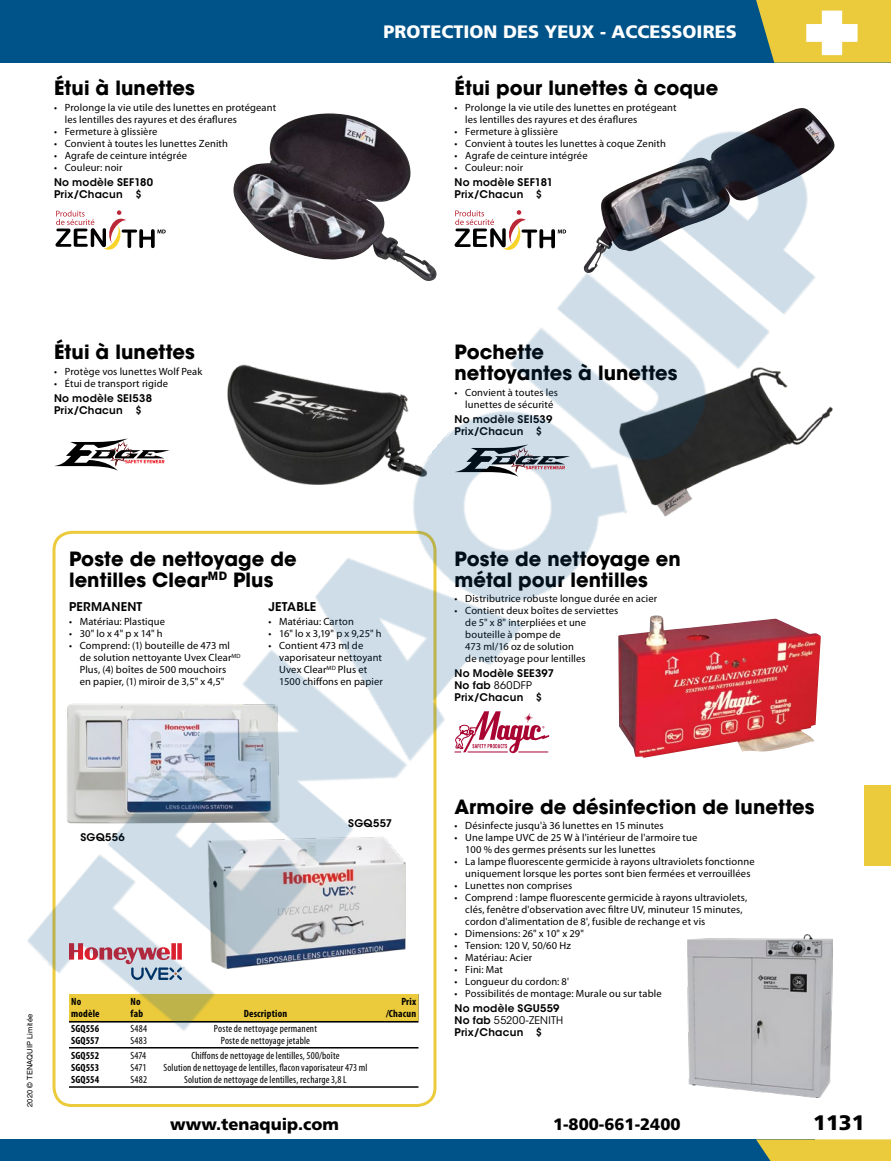
<style>
.page{position:relative;width:891px;height:1161px;background:#fff}
.page>*{position:absolute;margin:0;border:0;box-sizing:border-box;transform-origin:0 0}
.t1{font:900 21px "Frutiger LT Std";color:#000}
.Sub_Header{font:700 19.5px/21px "ITC Avant Garde Std";letter-spacing:.005em;color:#000}
.t2{font:900 18px "Frutiger LT Std";color:#fff}
.t3{font:900 16.5px "Frutiger LT Std";color:#000}
.Sub_Sub_Header{font:600 12px "ITC Avant Garde Std";letter-spacing:.02em;color:#000}
.Bullets{font:10.5px/12px "Myriad Pro";letter-spacing:.01em;color:#000}
.Model{font:600 10.5px/12px "ITC Avant Garde Std";letter-spacing:.02em;color:#000}
.Chart_Text{font:condensed 10.5px "Myriad Pro";letter-spacing:.015em;color:#000}
.Rule_Below{font:condensed 10.5px "Myriad Pro";letter-spacing:.015em;color:#000}
.Rule_Above___Below{font:700 condensed 10.5px "Myriad Pro";letter-spacing:.02em;color:#000}
.Chart_Text-2{font:700 condensed 10.5px "Myriad Pro";letter-spacing:.015em;color:#000}
.Rule_Below-2{font:700 condensed 10.5px "Myriad Pro";letter-spacing:.015em;color:#000}
.t4{font:7.5px "Helvetica LT Std";letter-spacing:.02em;color:#000}
.s1{font-weight:400}
</style>
<div class="page">
<div style="left:0;top:1139px;width:815px;height:22px;background:#005388"></div>
<svg style="left:756px;top:1139px;width:135px;height:22px;background:#dcc442"></svg>
<div style="left:0;top:0;width:891px;height:63px;background:#005388"></div>
<svg style="left:756px;top:0;width:135px;height:63px;background:#d1be44"></svg>
<div style="left:864px;top:786px;width:27px;height:80px;background:#ebcb3c"></div>
<img style="left:804px;top:8px;width:56px;height:49px">
<hr style="left:69px;top:1086px;width:349px;height:2px;background:#000">
<img style="left:688px;top:1060px;width:143px;height:37px">
<img style="left:27px;top:108px;width:842px;height:952px">
<p class="Sub_Header" style="left:54px;top:78px;width:143px">Étui à lunettes</p>
<p class="Bullets" style="left:65px;top:101px;width:213px;text-indent:-11px">• Prolonge la vie utile des lunettes en protégeant les lentilles des rayures et des éraflures</p>
<p class="Bullets" style="left:54px;top:125px;width:105px">• Fermeture à glissière</p>
<p class="Bullets" style="left:54px;top:137px;width:176px">• Convient à toutes les lunettes Zenith</p>
<p class="Bullets" style="left:54px;top:149px;width:135px">• Agrafe de ceinture intégrée</p>
<p class="Bullets" style="left:54px;top:161px;width:70px">• Couleur: noir</p>
<p class="Model" style="left:54px;top:176px;width:101px">No modèle SEF180<br>Prix/Chacun $</p>
<p class="t2" style="left:384px;top:21px;width:355px">PROTECTION DES YEUX - ACCESSOIRES</p>
<p class="Sub_Header" style="left:454px;top:78px;width:265px">Étui pour lunettes à coque</p>
<p class="Bullets" style="left:465px;top:101px;width:213px;text-indent:-11px">• Prolonge la vie utile des lunettes en protégeant les lentilles des rayures et des éraflures</p>
<p class="Bullets" style="left:454px;top:125px;width:105px">• Fermeture à glissière</p>
<p class="Bullets" style="left:454px;top:137px;width:213px">• Convient à toutes les lunettes à coque Zenith</p>
<p class="Bullets" style="left:454px;top:149px;width:135px">• Agrafe de ceinture intégrée</p>
<p class="Bullets" style="left:454px;top:161px;width:70px">• Couleur: noir</p>
<p class="Model" style="left:454px;top:176px;width:100px">No modèle SEF181<br>Prix/Chacun $</p>
<p class="Sub_Header" style="left:54px;top:342px;width:143px">Étui à lunettes</p>
<p class="Bullets" style="left:54px;top:365px;width:150px">• Protège vos lunettes Wolf Peak</p>
<p class="Bullets" style="left:54px;top:377px;width:116px">• Étui de transport rigide</p>
<p class="Model" style="left:54px;top:392px;width:100px">No modèle SEI538<br>Prix/Chacun $</p>
<p class="Sub_Header" style="left:454px;top:342px;width:225px">Pochette<br>nettoyantes à lunettes</p>
<p class="Bullets" style="left:454px;top:386px;width:105px;text-align:center">• Convient à toutes les lunettes de sécurité</p>
<p class="Model" style="left:454px;top:413px;width:99px">No modèle SEI539<br>Prix/Chacun $</p>
<p class="Sub_Header" style="left:69px;top:548px;width:229px">Poste de nettoyage de lentilles Clear<sup>MD</sup> Plus</p>
<p class="Sub_Sub_Header" style="left:69px;top:599px;width:75px">PERMANENT</p>
<p class="Bullets" style="left:69px;top:616px;width:98px">• Matériau: Plastique</p>
<p class="Bullets" style="left:69px;top:628px;width:95px">• 30" lo x 4" p x 14" h</p>
<p class="Bullets" style="left:80px;top:640px;width:162px;text-indent:-11px">• Comprend: (1) bouteille de 473 ml de solution nettoyante Uvex Clear<sup>MD </sup>Plus, (4) boîtes de 500 mouchoirs<br>en papier, (1) miroir de 3,5" x 4,5"</p>
<p class="Sub_Sub_Header" style="left:268px;top:599px;width:49px">JETABLE</p>
<p class="Bullets" style="left:268px;top:616px;width:87px">• Matériau: Carton</p>
<p class="Bullets" style="left:268px;top:628px;width:115px">• 16" lo x 3,19" p x 9,25" h</p>
<p class="Bullets" style="left:279px;top:640px;width:105px;text-indent:-11px">• Contient 473 ml de vaporisateur nettoyant<br>Uvex Clear<sup>MD</sup> Plus et<br>1500 chiffons en papier</p>
<p class="Sub_Header" style="left:454px;top:548px;width:228px">Poste de nettoyage en métal pour lentilles</p>
<p class="Bullets" style="left:454px;top:593px;width:204px">• Distributrice robuste longue durée en acier</p>
<p class="Bullets" style="left:465px;top:605px;width:155px;text-indent:-11px">• Contient deux boîtes de serviettes de 5" x 8" interpliées et une bouteille à pompe de<br>473 ml/16 oz de solution<br>de nettoyage pour lentilles</p>
<p class="Model" style="left:454px;top:667px;width:101px">No Modèle SEE397<br>No fab <span class="s1">860DFP<br></span>Prix/Chacun $</p>
<p class="t4" style="left:25px;top:1107px;width:95px;rotate:-90deg">2020 © TENAQUIP Limitée</p>
<p class="Model" style="left:80px;top:831px;width:46px">SGQ556</p>
<p class="Model" style="left:348px;top:817px;width:45px">SGQ557</p>
<p class="Rule_Above___Below" style="left:71px;top:995px;width:12px">No</p>
<p class="Rule_Above___Below" style="left:130px;top:995px;width:12px">No</p>
<p class="Rule_Above___Below" style="left:401px;top:995px;width:16px">Prix</p>
<p class="Rule_Above___Below" style="left:71px;top:1007px;width:30px">modèle</p>
<p class="Rule_Above___Below" style="left:131px;top:1007px;width:14px">fab</p>
<p class="Rule_Above___Below" style="left:244px;top:1007px;width:45px">Description</p>
<p class="Rule_Above___Below" style="left:386px;top:1007px;width:32px">/Chacun</p>
<p class="Chart_Text-2" style="left:71px;top:1023px;width:30px">SGQ556</p>
<p class="Chart_Text" style="left:130px;top:1023px;width:18px">S484</p>
<p class="Chart_Text" style="left:214px;top:1023px;width:105px">Poste de nettoyage permanent</p>
<p class="Rule_Below-2" style="left:71px;top:1035px;width:30px">SGQ557</p>
<p class="Rule_Below" style="left:130px;top:1035px;width:18px">S483</p>
<p class="Rule_Below" style="left:221px;top:1035px;width:91px">Poste de nettoyage jetable</p>
<p class="Chart_Text-2" style="left:71px;top:1050px;width:30px">SGQ552</p>
<p class="Chart_Text" style="left:130px;top:1050px;width:17px">S474</p>
<p class="Chart_Text" style="left:191px;top:1050px;width:150px">Chiffons de nettoyage de lentilles, 500/boîte</p>
<p class="Chart_Text-2" style="left:71px;top:1062px;width:30px">SGQ553</p>
<p class="Chart_Text" style="left:130px;top:1062px;width:18px">S471</p>
<p class="Chart_Text" style="left:163px;top:1062px;width:206px">Solution de nettoyage de lentilles, flacon vaporisateur 473 ml</p>
<p class="Rule_Below-2" style="left:71px;top:1074px;width:30px">SGQ554</p>
<p class="Rule_Below" style="left:130px;top:1074px;width:18px">S482</p>
<p class="Rule_Below" style="left:184px;top:1074px;width:164px">Solution de nettoyage de lentilles, recharge 3,8 L</p>
<p class="Sub_Header" style="left:454px;top:796px;width:362px">Armoire de désinfection de lunettes</p>
<p class="Bullets" style="left:454px;top:820px;width:211px">• Désinfecte jusqu'à 36 lunettes en 15 minutes</p>
<p class="Bullets" style="left:465px;top:832px;width:234px;text-indent:-11px">• Une lampe UVC de 25 W à l'intérieur de l'armoire tue<br>100 % des germes présents sur les lunettes</p>
<p class="Bullets" style="left:465px;top:856px;width:291px;text-indent:-11px">• La lampe fluorescente germicide à rayons ultraviolets fonctionne uniquement lorsque les portes sont bien fermées et verrouillées</p>
<p class="Bullets" style="left:454px;top:880px;width:119px">• Lunettes non comprises</p>
<p class="Bullets" style="left:465px;top:892px;width:284px;text-indent:-11px">• Comprend : lampe fluorescente germicide à rayons ultraviolets, clés, fenêtre d'observation avec filtre UV, minuteur 15 minutes, cordon d'alimentation de 8', fusible de rechange et vis</p>
<p class="Bullets" style="left:454px;top:928px;width:131px">• Dimensions: 26" x 10" x 29"</p>
<p class="Bullets" style="left:454px;top:940px;width:118px">• Tension: 120 V, 50/60 Hz</p>
<p class="Bullets" style="left:454px;top:952px;width:79px">• Matériau: Acier</p>
<p class="Bullets" style="left:454px;top:964px;width:50px">• Fini: Mat</p>
<p class="Bullets" style="left:454px;top:976px;width:116px">• Longueur du cordon: 8'</p>
<p class="Bullets" style="left:454px;top:988px;width:209px">• Possibilités de montage: Murale ou sur table</p>
<p class="Model" style="left:454px;top:1002px;width:110px">No modèle SGU559<br>No fab <span class="s1">55200-ZENITH<br></span>Prix/Chacun $</p>
<h3 class="t3" style="left:170px;top:1114px;width:170px">www.tenaquip.com</h3>
<h3 class="t3" style="left:553px;top:1114px;width:129px">1-800-661-2400</h3>
<h1 class="t1" style="left:813px;top:1110px;width:53px">1131</h1>
</div>
